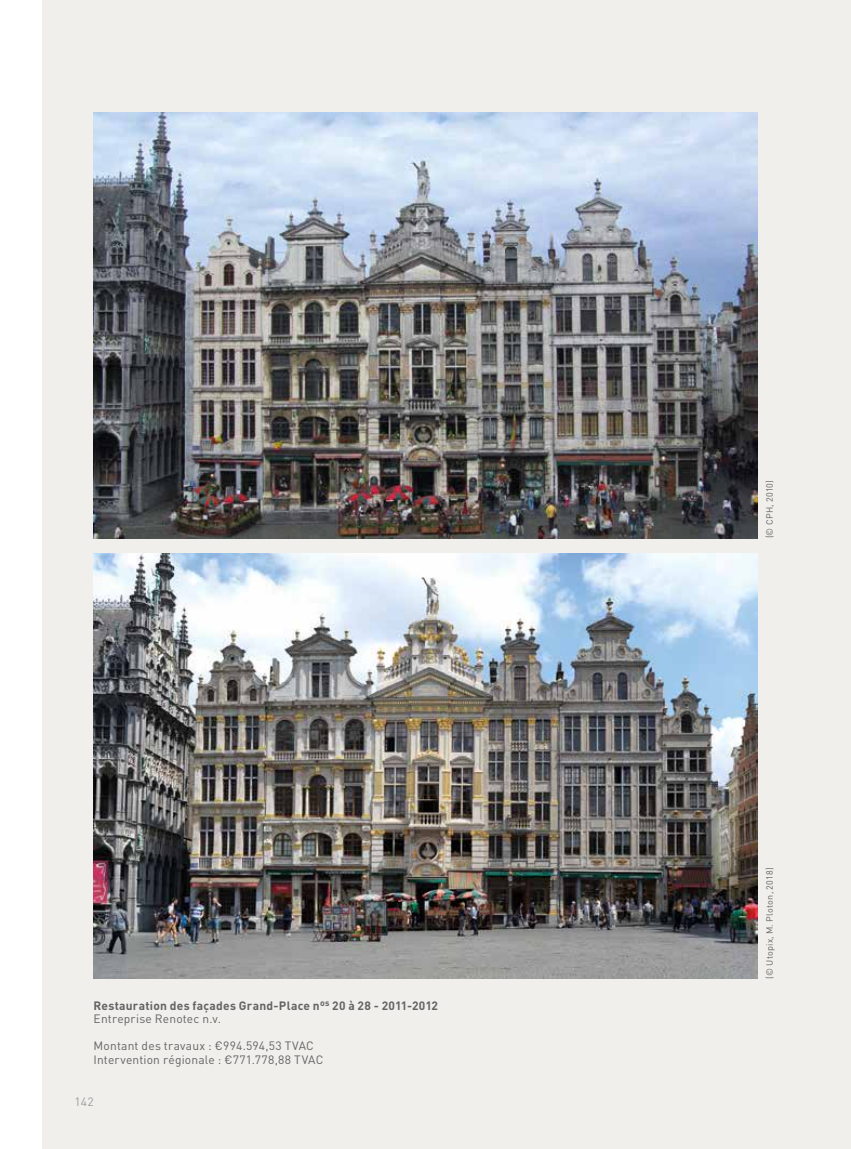
<style>
.page{position:relative;width:851px;height:1149px;background:#fff}
.page>*{position:absolute;margin:0;border:0;box-sizing:border-box;transform-origin:0 0}
.t1{font:700 12px/13.5px "DINOT";letter-spacing:.02em;color:#646363}
.t2{font:12px/13.5px "DINOT";letter-spacing:.015em;color:#646363}
.t3{font:12px "DINOT";color:#9d9d9c}
.t4{font:9px "DINOT";letter-spacing:.03em;color:#646363}
.s1{font-weight:400}
</style>
<div class="page">
<div style="left:43px;top:0;width:807px;height:1148px;background:#f1efeb"></div>
<img style="left:94px;top:113px;width:663px;height:425px">
<img style="left:94px;top:553px;width:663px;height:425px">
<p class="t1" style="left:94px;top:998px;width:346px">Restauration des façades Grand-Place n<sup>os</sup> 20 à 28 - 2011-2012<br><span class="s1">Entreprise Renotec n.v.</span></p>
<p class="t2" style="left:94px;top:1038px;width:231px">Montant des travaux : €994.594,53 TVAC<br>Intervention régionale : €771.778,88 TVAC</p>
<p class="t3" style="left:75px;top:1094px;width:20px">142</p>
<p class="t4" style="left:763px;top:538px;width:60px;rotate:-90deg">(© CPH, 2010)</p>
<p class="t4" style="left:763px;top:978px;width:112px;rotate:-90deg">(© Utopix, M. Ploton, 2018)</p>
</div>
